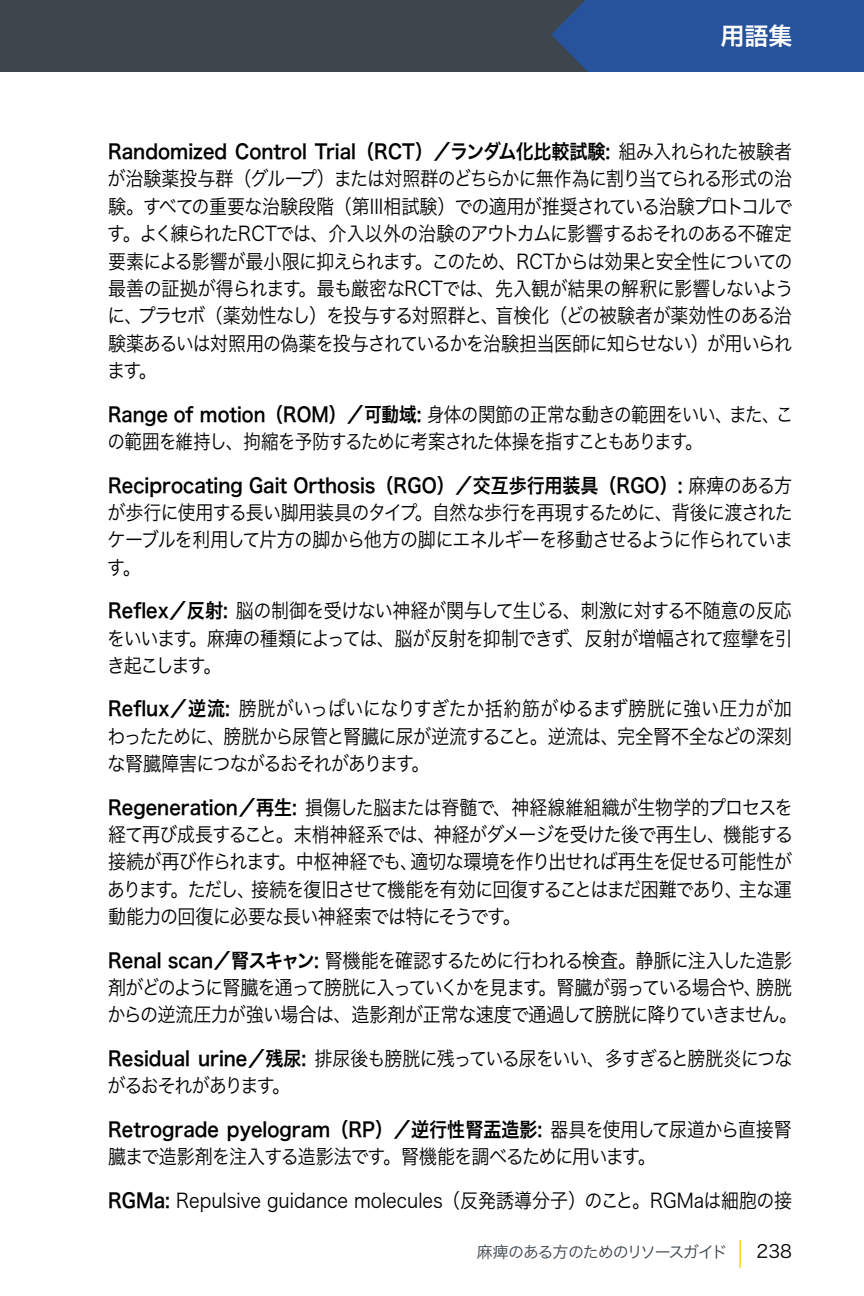
<style>
.page{position:relative;width:864px;height:1296px;background:#fff}
.page>*{position:absolute;margin:0;border:0;box-sizing:border-box;transform-origin:0 0}
.t1{font:24px "Hira Kaku Pro W6";color:#fff}
.t2{font:20px/27.4px "Hira Kaku Pro W3";letter-spacing:-.045em;color:#000;text-align:justify;scale:.9 1}
.t3{font:20px "Hira Kaku Pro W6";color:#000;scale:.9 1}
.t4{font:20px/43.6px "Hira Kaku Pro W3";color:#000;scale:.9 1}
.t5{font:20px "Hira Kaku Pro W6";color:#000;scale:.88 1}
.t6{font:20px "Hira Kaku Pro W3";letter-spacing:-.045em;color:#000;scale:.88 1}
.t7{font:16px "Hira Kaku Pro W3";letter-spacing:-.075em;color:#3d464c}
.s1{font-family:"Hira Kaku Pro W3"}
.s2{font-family:"Hira Kaku Pro W6"}
.s3{font-size:28.4px;color:#ffcb05}
.s4{font-size:18px;color:#000}
</style>
<div class="page">
<div style="left:0;top:0;width:864px;height:72px;background:#26539c"></div>
<div style="left:0;top:0;width:588px;height:72px;background:#3d464c"></div>
<p class="t1" style="left:721px;top:14px;width:73px">用語集</p>
<p class="t3" style="left:108px;top:133px;width:761px">Randomized Control Trial（RCT）／ランダム化比較試験: <span class="s1">組み入れられた被験者</span></p>
<p class="t2" style="left:107px;top:164px;width:764px">が治験薬投与群（グループ）または対照群のどちらかに無作為に割り当てられる形式の治験。すべての重要な治験段階（第III相試験）での適用が推奨されている治験プロトコルです。よく練られたRCTでは、介入以外の治験のアウトカムに影響するおそれのある不確定要素による影響が最小限に抑えられます。このため、RCTからは効果と安全性についての最善の証拠が得られます。最も厳密なRCTでは、先入観が結果の解釈に影響しないように、プラセボ（薬効性なし）を投与する対照群と、盲検化（どの被験者が薬効性のある治験薬あるいは対照用の偽薬を投与されているかを治験担当医師に知らせない）が用いられます。</p>
<p class="t5" style="left:108px;top:396px;width:780px">Range of motion（ROM）／可動域: <span class="s1">身体の関節の正常な動きの範囲をいい、また、こ</span></p>
<p class="t6" style="left:107px;top:424px;width:678px">の範囲を維持し、拘縮を予防するために考案された体操を指すこともあります。</p>
<p class="t3" style="left:108px;top:467px;width:762px">Reciprocating Gait Orthosis（RGO）／交互歩行用装具（RGO）: <span class="s1">麻痺のある方</span></p>
<p class="t2" style="left:107px;top:497px;width:763px">が歩行に使用する長い脚用装具のタイプ。自然な歩行を再現するために、背後に渡されたケーブルを利用して片方の脚から他方の脚にエネルギーを移動させるように作られています。</p>
<p class="t2" style="left:107px;top:596px;width:763px"><span class="s2">Reflex／反射:</span> 脳の制御を受けない神経が関与して生じる、刺激に対する不随意の反応をいいます。麻痺の種類によっては、脳が反射を抑制できず、反射が増幅されて痙攣を引き起こします。</p>
<p class="t2" style="left:108px;top:694px;width:762px"><span class="s2">Reflux／逆流:</span> 膀胱がいっぱいになりすぎたか括約筋がゆるまず膀胱に強い圧力が加わったために、膀胱から尿管と腎臓に尿が逆流すること。逆流は、完全腎不全などの深刻な腎臓障害につながるおそれがあります。</p>
<p class="t2" style="left:107px;top:792px;width:763px"><span class="s2">Regeneration／再生:</span> 損傷した脳または脊髄で、神経線維組織が生物学的プロセスを経て再び成長すること。末梢神経系では、神経がダメージを受けた後で再生し、機能する接続が再び作られます。中枢神経でも、適切な環境を作り出せれば再生を促せる可能性があります。ただし、接続を復旧させて機能を有効に回復することはまだ困難であり、主な運動能力の回復に必要な長い神経索では特にそうです。</p>
<p class="t2" style="left:107px;top:945px;width:768px;text-align:left"><span class="s2">Renal scan／腎スキャン:</span> 腎機能を確認するために行われる検査。静脈に注入した造影剤がどのように腎臓を通って膀胱に入っていくかを見ます。腎臓が弱っている場合や、膀胱からの逆流圧力が強い場合は、造影剤が正常な速度で通過して膀胱に降りていきません。</p>
<p class="t2" style="left:108px;top:1043px;width:762px"><span class="s2">Residual urine／残尿:</span> 排尿後も膀胱に残っている尿をいい、多すぎると膀胱炎につながるおそれがあります。</p>
<p class="t3" style="left:108px;top:1111px;width:761px">Retrograde pyelogram（RP）／逆行性腎盂造影: <span class="s1">器具を使用して尿道から直接腎</span></p>
<p class="t4" style="left:108px;top:1134px;width:762px">臓まで造影剤を注入する造影法です。腎機能を調べるために用います。<br><span class="s2">RGMa:</span> Repulsive guidance molecules（反発誘導分子）のこと。RGMaは細胞の接</p>
<p class="t7" style="left:477px;top:1237px;width:317px">麻痺のある方のためのリソースガイド <span class="s3">|</span> <span class="s4">238</span></p>
</div>
